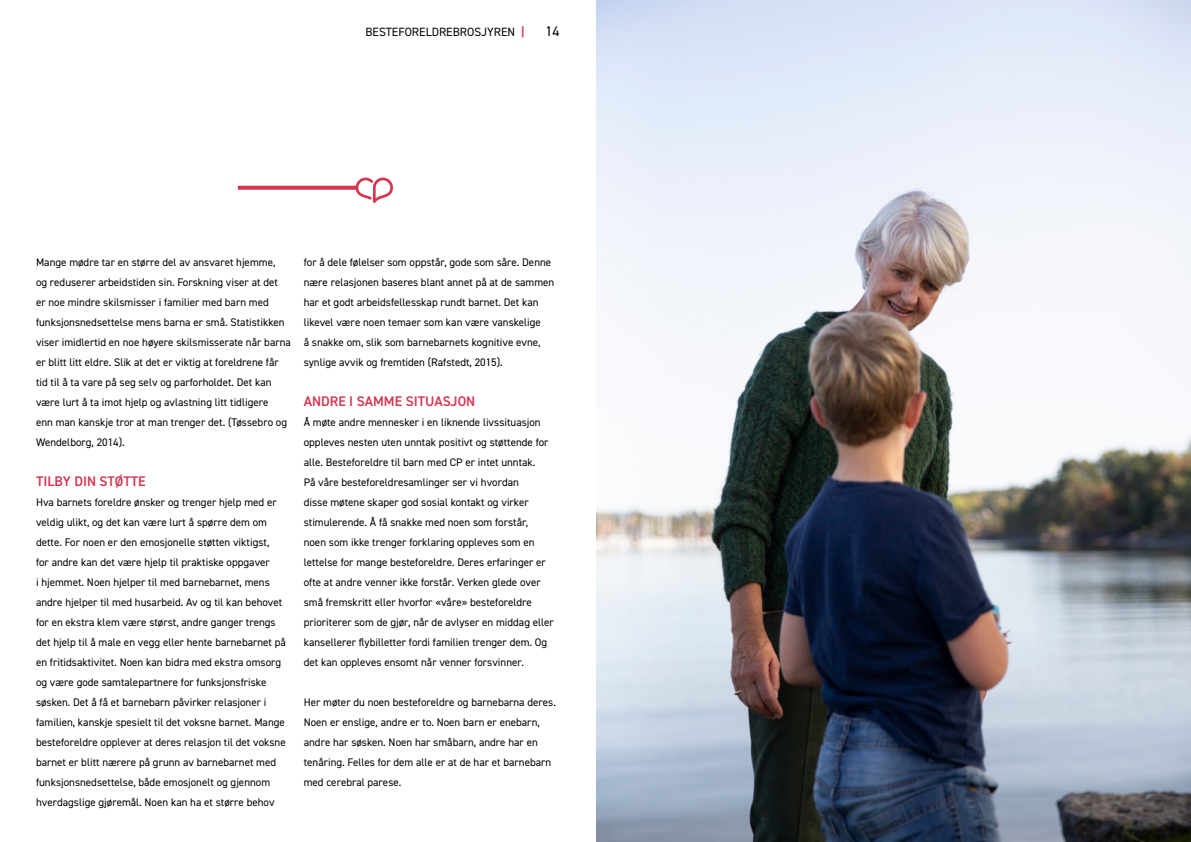
<style>
.page{position:relative;width:1191px;height:842px;background:#fff}
.page>*{position:absolute;margin:0;border:0;box-sizing:border-box;transform-origin:0 0}
.t1{font:600 14px "DIN2014";color:#d43553}
.t2{font:14px "DIN2014";color:#000}
.t3{font:12px "DIN2014";color:#000}
.t4{font:11px/20px "DIN2014";color:#000}
.s1{font-weight:700;color:#d43553}
</style>
<div class="page">
<img style="left:596px;top:0;width:595px;height:842px">
<svg style="left:238px;top:186px;width:118px;height:4px"></svg>
<svg style="left:356px;top:178px;width:37px;height:25px"></svg>
<p class="t3" style="left:365px;top:24px;width:161px">BESTEFORELDREBROSJYREN <span class="s1">|</span></p>
<p class="t2" style="left:545px;top:22px;width:15px">14</p>
<p class="t4" style="left:36px;top:252px;width:256px">Mange mødre tar en større del av ansvaret hjemme,<br>og reduserer arbeidstiden sin. Forskning viser at det<br>er noe mindre skilsmisser i familier med barn med funksjonsnedsettelse mens barna er små. Statistikken viser imidlertid en noe høyere skilsmisserate når barna er blitt litt eldre. Slik at det er viktig at foreldrene får tid til å ta vare på seg selv og parforholdet. Det kan være lurt å ta imot hjelp og avlastning litt tidligere<br>enn man kanskje tror at man trenger det. (Tøssebro og Wendelborg, 2014).</p>
<p class="t1" style="left:36px;top:472px;width:111px">TILBY DIN STØTTE</p>
<p class="t4" style="left:36px;top:492px;width:251px">Hva barnets foreldre ønsker og trenger hjelp med er veldig ulikt, og det kan være lurt å spørre dem om dette. For noen er den emosjonelle støtten viktigst,<br>for andre kan det være hjelp til praktiske oppgaver<br>i hjemmet. Noen hjelper til med barnebarnet, mens andre hjelper til med husarbeid. Av og til kan behovet for en ekstra klem være størst, andre ganger trengs det hjelp til å male en vegg eller hente barnebarnet på en fritidsaktivitet. Noen kan bidra med ekstra omsorg og være gode samtalepartnere for funksjonsfriske søsken. Det å få et barnebarn påvirker relasjoner i familien, kanskje spesielt til det voksne barnet. Mange besteforeldre opplever at deres relasjon til det voksne barnet er blitt nærere på grunn av barnebarnet med funksjonsnedsettelse, både emosjonelt og gjennom hverdagslige gjøremål. Noen kan ha et større behov</p>
<p class="t4" style="left:304px;top:252px;width:252px">for å dele følelser som oppstår, gode som såre. Denne nære relasjonen baseres blant annet på at de sammen har et godt arbeidsfellesskap rundt barnet. Det kan likevel være noen temaer som kan være vanskelige<br>å snakke om, slik som barnebarnets kognitive evne, synlige avvik og fremtiden (Rafstedt, 2015).</p>
<p class="t1" style="left:304px;top:392px;width:173px">ANDRE I SAMME SITUASJON</p>
<p class="t4" style="left:304px;top:412px;width:252px">Å møte andre mennesker i en liknende livssituasjon oppleves nesten uten unntak positivt og støttende for alle. Besteforeldre til barn med CP er intet unntak.<br>På våre besteforeldresamlinger ser vi hvordan<br>disse møtene skaper god sosial kontakt og virker stimulerende. Å få snakke med noen som forstår,<br>noen som ikke trenger forklaring oppleves som en lettelse for mange besteforeldre. Deres erfaringer er ofte at andre venner ikke forstår. Verken glede over små fremskritt eller hvorfor «våre» besteforeldre prioriterer som de gjør, når de avlyser en middag eller kansellerer flybilletter fordi familien trenger dem. Og det kan oppleves ensomt når venner forsvinner.</p>
<p class="t4" style="left:304px;top:692px;width:254px">Her møter du noen besteforeldre og barnebarna deres.<br>Noen er enslige, andre er to. Noen barn er enebarn, andre har søsken. Noen har småbarn, andre har en tenåring. Felles for dem alle er at de har et barnebarn med cerebral parese.</p>
</div>
